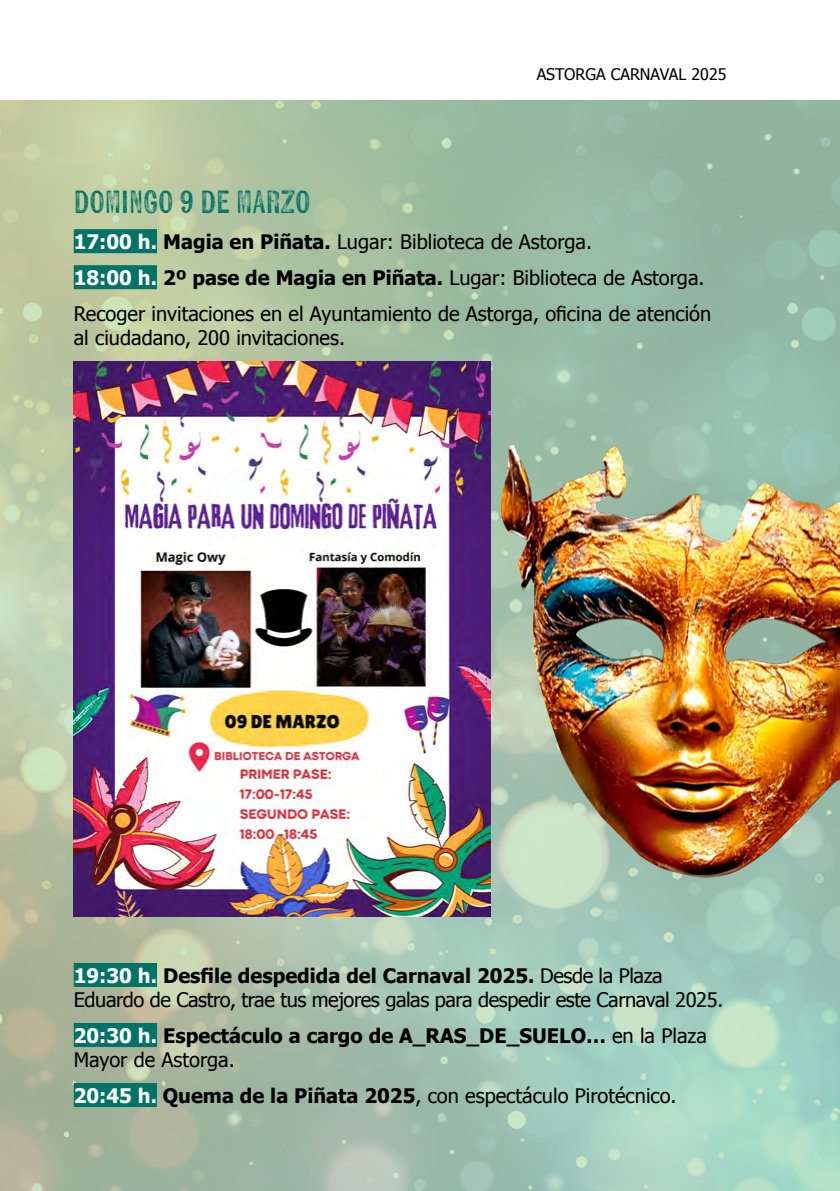
<style>
.page{position:relative;width:840px;height:1191px;background:#fff}
.page>*{position:absolute;margin:0;border:0;box-sizing:border-box;transform-origin:0 0}
.t1{font:32px "Kiln Sans";color:#007266}
.t2{font:20px/36px "Tahoma";color:#000}
.t3{font:20px/24px "Tahoma";letter-spacing:-.02em;color:#000}
.t4{font:700 20px/24px "Tahoma";color:#000}
.t5{font:16px "Tahoma";color:#000}
.s1{font-weight:700;color:#fff}
.s2{font-weight:700}
.s3{color:#fff}
.s4{font-weight:400}
</style>
<div class="page">
<img style="left:0;top:100px;width:839px;height:1091px">
<div style="left:74px;top:229px;width:83px;height:24px;background:#007266"></div>
<div style="left:74px;top:265px;width:83px;height:24px;background:#007266"></div>
<div style="left:74px;top:963px;width:83px;height:24px;background:#007266"></div>
<div style="left:74px;top:1023px;width:83px;height:24px;background:#007266"></div>
<div style="left:74px;top:1083px;width:83px;height:24px;background:#007266"></div>
<img style="left:74px;top:361px;width:247px;height:555px">
<img style="left:321px;top:239px;width:518px;height:713px">
<p class="t5" style="left:536px;top:64px;width:191px">ASTORGA CARNAVAL 2025</p>
<h1 class="t1" style="left:74px;top:182px;width:238px">DOMINGO 9 DE MARZO</h1>
<p class="t2" style="left:74px;top:223px;width:638px"><span class="s1">17:00 h.</span> <span class="s2">Magia en Piñata.</span> Lugar: Biblioteca de Astorga.<br><span class="s1">18:00 h.</span> <span class="s2">2º pase de Magia en Piñata.</span> Lugar: Biblioteca de Astorga.<br>Recoger invitaciones en el Ayuntamiento de Astorga, oficina de atención</p>
<p class="t2" style="left:74px;top:319px;width:273px">al ciudadano, 200 invitaciones.</p>
<p class="t3" style="left:74px;top:962px;width:650px"><span class="s1">19:30 h.</span> <span class="s2">Desfile despedida del Carnaval 2025.</span> Desde la Plaza<br>Eduardo de Castro, trae tus mejores galas para despedir este Carnaval 2025.</p>
<p class="t4" style="left:74px;top:1022px;width:634px"><span class="s3">20:30 h.</span> Espectáculo a cargo de A_RAS_DE_SUELO… <span class="s4">en la Plaza<br>Mayor de Astorga.</span></p>
<p class="t2" style="left:74px;top:1076px;width:604px"><span class="s1">20:45 h.</span> <span class="s2">Quema de la Piñata 2025</span>, con espectáculo Pirotécnico.</p>
</div>
